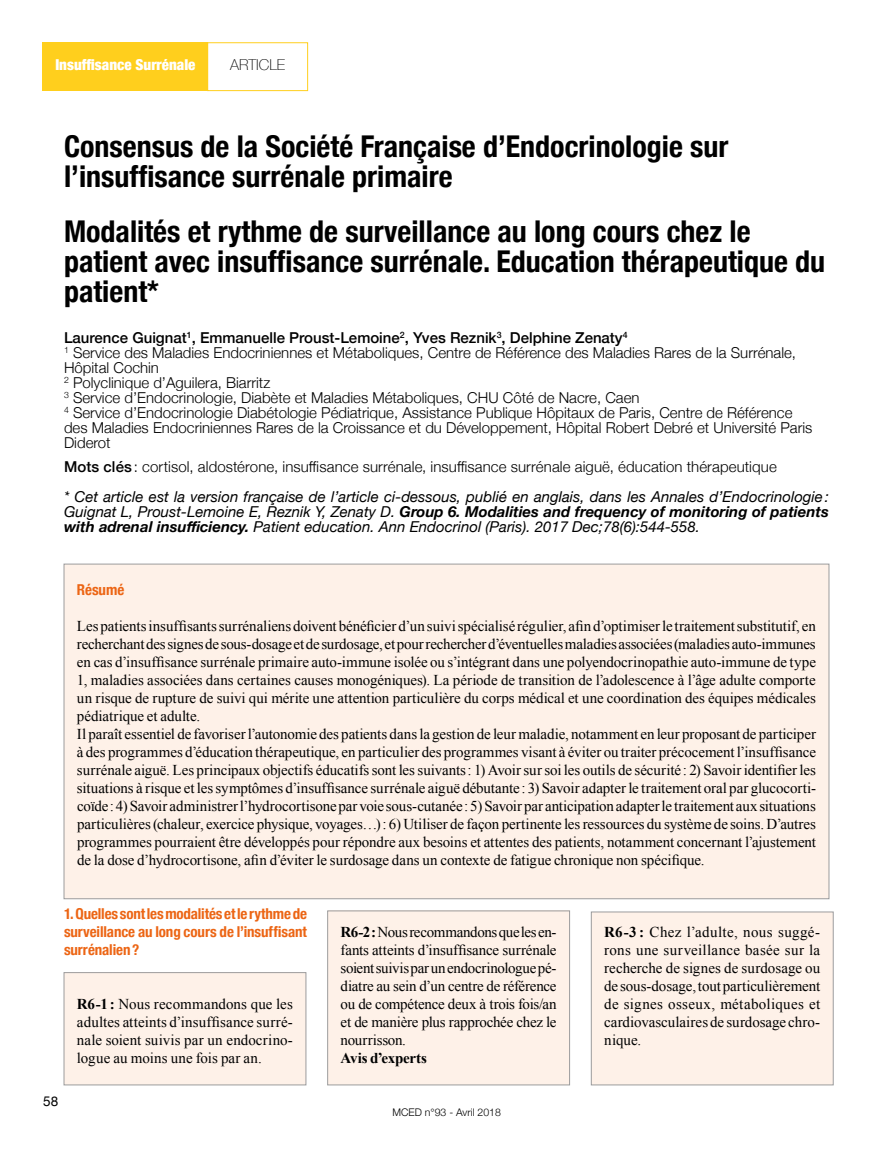
<style>
.page{position:relative;width:893px;height:1149px;background:#fff}
.page>*{position:absolute;margin:0;border:0;box-sizing:border-box;transform-origin:0 0}
.t1{font:700 condensed 30px/30px "Helvetica Neue";color:#000}
.t2{font:15px/18px "Times New Roman";letter-spacing:-.005em;color:#000;text-align:justify}
.t3{font:300 15px/15px "Helvetica Neue";color:#000}
.t4{font:italic 15px/30px "Helvetica Neue";color:#000}
.t5{font:700 condensed 15px/18px "Helvetica Neue";letter-spacing:-.005em;color:#ec6514;text-align:justify}
.t6{font:900 condensed 15px "Helvetica Neue";color:#fff}
.t7{font:700 15px "Times New Roman";letter-spacing:-.01em;color:#000}
.t8{font:100 15px "Helvetica Neue";color:#000}
.t9{font:13.5px "Helvetica Neue";color:#000}
.t10{font:300 10.5px "Helvetica Neue";color:#000}
.s1{font-weight:500}
.s2{font-weight:500;font-style:normal}
.s3{font-weight:300;font-style:normal}
.s4{font-weight:700}
</style>
<div class="page">
<div style="left:43px;top:43px;width:165px;height:48px;background:#ffcf1d"></div>
<div style="left:207px;top:43px;width:101px;height:48px;border:1px solid #ffcf1d"></div>
<div style="left:64px;top:564px;width:765px;height:334px;background:#fef1e8"></div>
<div style="left:64px;top:972px;width:242px;height:112px;background:#fef1e8"></div>
<div style="left:64px;top:972px;width:242px;height:112px;border:1px solid #9c9c9d"></div>
<div style="left:328px;top:910px;width:242px;height:174px;background:#fef1e8"></div>
<div style="left:327px;top:910px;width:243px;height:174px;border:1px solid #9c9c9d"></div>
<div style="left:591px;top:911px;width:242px;height:173px;background:#fef1e8"></div>
<div style="left:591px;top:911px;width:242px;height:173px;border:1px solid #9c9c9d"></div>
<p class="t6" style="left:55px;top:52px;width:142px">Insuffisance Surrénale</p>
<p class="t8" style="left:230px;top:53px;width:57px">ARTICLE</p>
<h1 class="t1" style="left:64px;top:129px;width:666px">Consensus de la Société Française d’Endocrinologie sur l’insuffisance surrénale primaire</h1>
<h1 class="t1" style="left:64px;top:214px;width:763px">Modalités et rythme de surveillance au long cours chez le patient avec insuffisance surrénale. Education thérapeutique du patient*</h1>
<p class="t3" style="left:64px;top:329px;width:750px"><span class="s1">Laurence Guignat</span><sup>1</sup><span class="s1">, Emmanuelle Proust-Lemoine</span><sup>2</sup><span class="s1">, Yves Reznik</span><sup>3</sup><span class="s1">, Delphine Zenaty</span><sup>4<br></sup><sup>1</sup> Service des Maladies Endocriniennes et Métaboliques, Centre de Référence des Maladies Rares de la Surrénale, Hôpital Cochin<br><sup>2</sup> Polyclinique d’Aguilera, Biarritz<br><sup>3</sup> Service d’Endocrinologie, Diabète et Maladies Métaboliques, CHU Côté de Nacre, Caen<br><sup>4</sup> Service d’Endocrinologie Diabétologie Pédiatrique, Assistance Publique Hôpitaux de Paris, Centre de Référence des Maladies Endocriniennes Rares de la Croissance et du Développement, Hôpital Robert Debré et Université Paris Diderot</p>
<p class="t4" style="left:64px;top:452px;width:766px"><span class="s2">Mots clés</span><span class="s3">: cortisol, aldostérone, insuffisance surrénale, insuffisance surrénale aiguë, éducation thérapeutique<br></span>* Cet article est la version française de l’article ci-dessous, publié en anglais, dans les Annales d’Endocrinologie: </p>
<p class="t4" style="left:64px;top:504px;width:766px;line-height:15px">Guignat L, Proust-Lemoine E, Reznik Y, Zenaty D. <span class="s4">Group 6. Modalities and frequency of monitoring of patients with adrenal insufficiency.</span> Patient education. Ann Endocrinol (Paris). 2017 Dec;78(6):544-558.</p>
<p class="t5" style="left:77px;top:579px;width:49px">Résumé</p>
<p class="t2" style="left:77px;top:616px;width:741px;text-align:left">Les patients insuffisants surrénaliens doivent bénéficier d’un suivi spécialisé régulier, afin d’optimiser le traitement substitutif, en recherchant des signes de sous-dosage et de surdosage, et pour rechercher d’éventuelles maladies associées (maladies auto-immunes en cas d’insuffisance surrénale primaire auto-immune isolée ou s’intégrant dans une polyendocrinopathie auto-immune de type 1, maladies associées dans certaines causes monogéniques). La période de transition de l’adolescence à l’âge adulte comporte un risque de rupture de suivi qui mérite une attention particulière du corps médical et une coordination des équipes médicales pédiatrique et adulte.<br>Il paraît essentiel de favoriser l’autonomie des patients dans la gestion de leur maladie, notamment en leur proposant de participer à des programmes d’éducation thérapeutique, en particulier des programmes visant à éviter ou traiter précocement l’insuffisance surrénale aiguë. Les principaux objectifs éducatifs sont les suivants: 1) Avoir sur soi les outils de sécurité: 2) Savoir identifier les situations à risque et les symptômes d’insuffisance surrénale aiguë débutante: 3) Savoir adapter le traitement oral par glucocorti&shy;coïde: 4) Savoir administrer l’hydrocortisone par voie sous-cutanée: 5) Savoir par anticipation adapter le traitement aux situations particulières (chaleur, exercice physique, voyages…): 6) Utiliser de façon pertinente les ressources du système de soins. D’autres programmes pourraient être développés pour répondre aux besoins et attentes des patients, notamment concernant l’ajustement de la dose d’hydrocortisone, afin d’éviter le surdosage dans un contexte de fatigue chronique non spécifique.</p>
<p class="t5" style="left:64px;top:903px;width:245px">1. Quelles sont les modalités et le rythme de surveillance au long cours de l’insuffisant surrénalien?</p>
<p class="t9" style="left:43px;top:1090px;width:17px">58</p>
<p class="t2" style="left:77px;top:994px;width:217px"><span class="s4">R6-1:</span> Nous recommandons que les adultes atteints d’insuffisance surré&shy;nale soient suivis par un endocrino&shy;logue au moins une fois par an.</p>
<p class="t2" style="left:341px;top:922px;width:217px"><span class="s4">R6-2:</span> Nous recommandons que les en&shy;fants atteints d’insuffisance surrénale soient suivis par un endocrinologue pé&shy;diatre au sein d’un centre de référence ou de compétence deux à trois fois/an et de manière plus rapprochée chez le nourrisson.</p>
<p class="t7" style="left:341px;top:1047px;width:88px">Avis d’experts</p>
<p class="t10" style="left:393px;top:1103px;width:110px">MCED n°93 - Avril 2018</p>
<p class="t2" style="left:604px;top:922px;width:217px"><span class="s4">R6-3 :</span> Chez l’adulte, nous suggé&shy;rons une surveillance basée sur la recherche de signes de surdosage ou de sous-dosage, tout particulièrement de signes osseux, métaboliques et cardiovasculaires de surdosage chro&shy;nique.</p>
</div>
